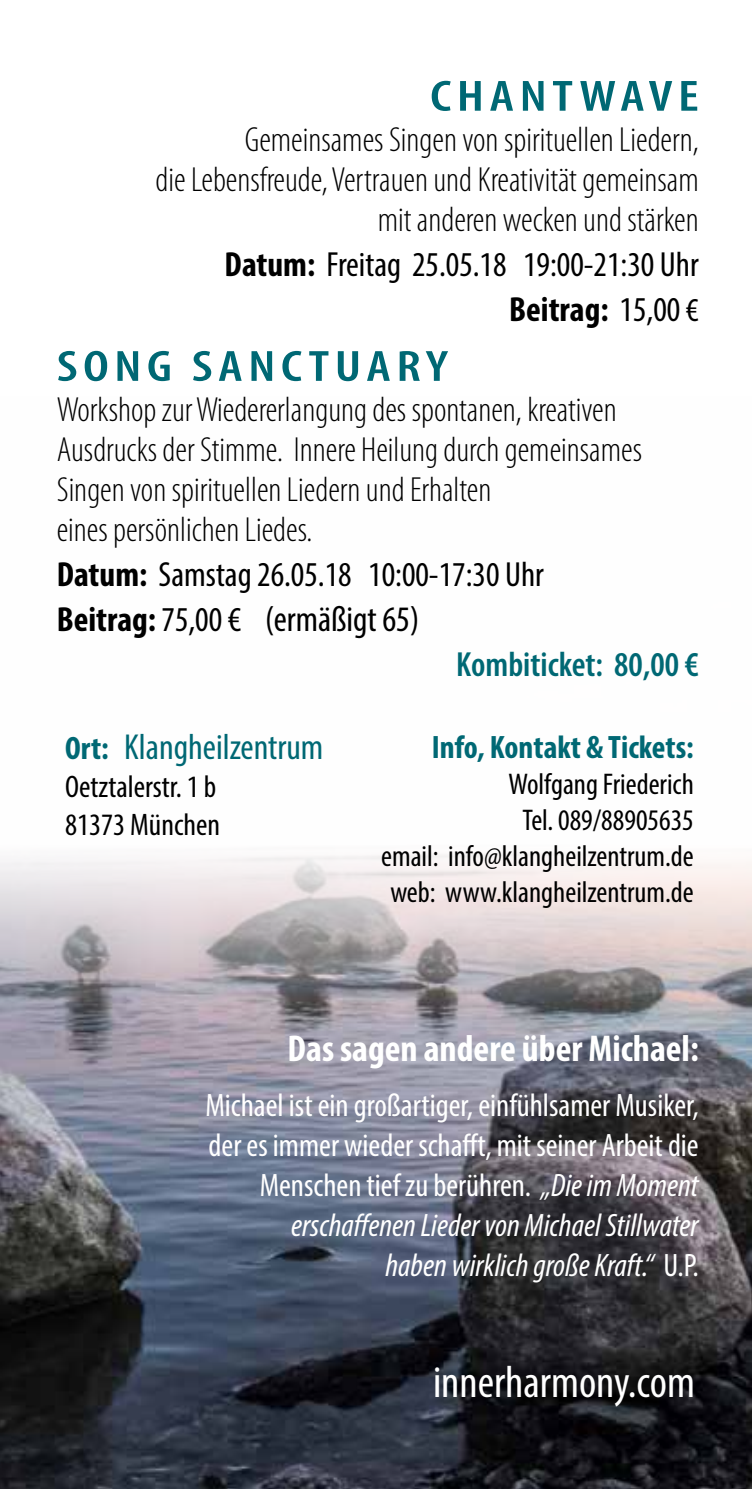
<style>
.page{position:relative;width:752px;height:1489px;background:#fff}
.page>*{position:absolute;margin:0;border:0;box-sizing:border-box;transform-origin:0 0}
.t1{font:condensed 45px "Myriad Pro";color:#fff}
.t2{font:600 condensed 44px "Myriad Pro";letter-spacing:.1em;color:#006874;scale:1.25 1}
.t3{font:700 condensed 37.5px "Myriad Pro";color:#fff}
.t4{font:condensed 36.25px "Myriad Pro";color:#006874}
.t5{font:condensed 36px "Myriad Pro";color:#000}
.t6{font:300 condensed 35px/40px "Myriad Pro";color:#000;text-align:right}
.t7{font:condensed 35px/45px "Myriad Pro";color:#000;text-align:right}
.t8{font:600 condensed 35px "Myriad Pro";color:#006874}
.t9{font:condensed 32.5px/40px "Myriad Pro";color:#fff;text-align:right}
.t10{font:700 condensed 32.5px "Myriad Pro";color:#006874}
.t11{font:condensed 31.25px/37.5px "Myriad Pro";color:#000}
.t12{font:condensed 30px/36px "Myriad Pro";color:#000;text-align:right}
.s1{font-weight:700}
.s2{font-size:33.5px}
.s3{font-weight:700;font-size:35px}
.s4{font-size:35px}
.s5{font-weight:700;font-size:32.5px}
.s6{font-style:italic}
</style>
<div class="page">
<img style="left:0;top:854px;width:751px;height:634px">
<p class="t2" style="left:430px;top:72px;width:216px">CHANTWAVE</p>
<p class="t6" style="left:155px;top:120px;width:544px">Gemeinsames Singen von spirituellen Liedern,<br>die Lebensfreude, Vertrauen und Kreativität gemeinsam mit anderen wecken und stärken</p>
<p class="t7" style="left:224px;top:241px;width:475px"><span class="s1">Datum:</span> Freitag 25.05.18 19:00-21:30 Uhr<br><span class="s1">Beitrag:</span> 15,00 <span class="s2">€</span></p>
<p class="t2" style="left:57px;top:342px;width:314px">SONG SANCTUARY</p>
<p class="t6" style="left:57px;top:390px;width:586px;text-align:left">Workshop zur Wiedererlangung des spontanen, kreativen Ausdrucks der Stimme. Innere Heilung durch gemeinsames Singen von spirituellen Liedern und Erhalten<br>eines persönlichen Liedes.</p>
<p class="t7" style="left:57px;top:551px;width:488px"><span class="s1">Datum:</span> Samstag 26.05.18 10:00-17:30 Uhr</p>
<p class="t5" style="left:57px;top:597px;width:364px"><span class="s3">Beitrag:</span> <span class="s4">75,00 €</span> (ermäßigt 65)</p>
<p class="t8" style="left:456px;top:645px;width:244px">Kombiticket: 80,00 €</p>
<p class="t4" style="left:65px;top:725px;width:260px"><span class="s5">Ort:</span> Klangheilzentrum</p>
<p class="t11" style="left:65px;top:767px;width:156px">Oetztalerstr. 1 b<br>81373 München</p>
<p class="t10" style="left:431px;top:726px;width:263px">Info, Kontakt &amp; Tickets:</p>
<p class="t12" style="left:381px;top:765px;width:314px">Wolfgang Friederich<br>Tel. 089/88905635<br>email: info@klangheilzentrum.de web: www.klangheilzentrum.de</p>
<p class="t3" style="left:287px;top:1025px;width:412px">Das sagen andere über Michael:</p>
<p class="t9" style="left:205px;top:1085px;width:494px">Michael ist ein großartiger, einfühlsamer Musiker, der es immer wieder schafft, mit seiner Arbeit die Menschen tief zu berühren. <span class="s6">„Die im Moment erschaffenen Lieder von Michael Stillwater<br>haben wirklich große Kraft.“</span> U.P.</p>
<p class="t1" style="left:433px;top:1354px;width:263px">innerharmony.com</p>
</div>
